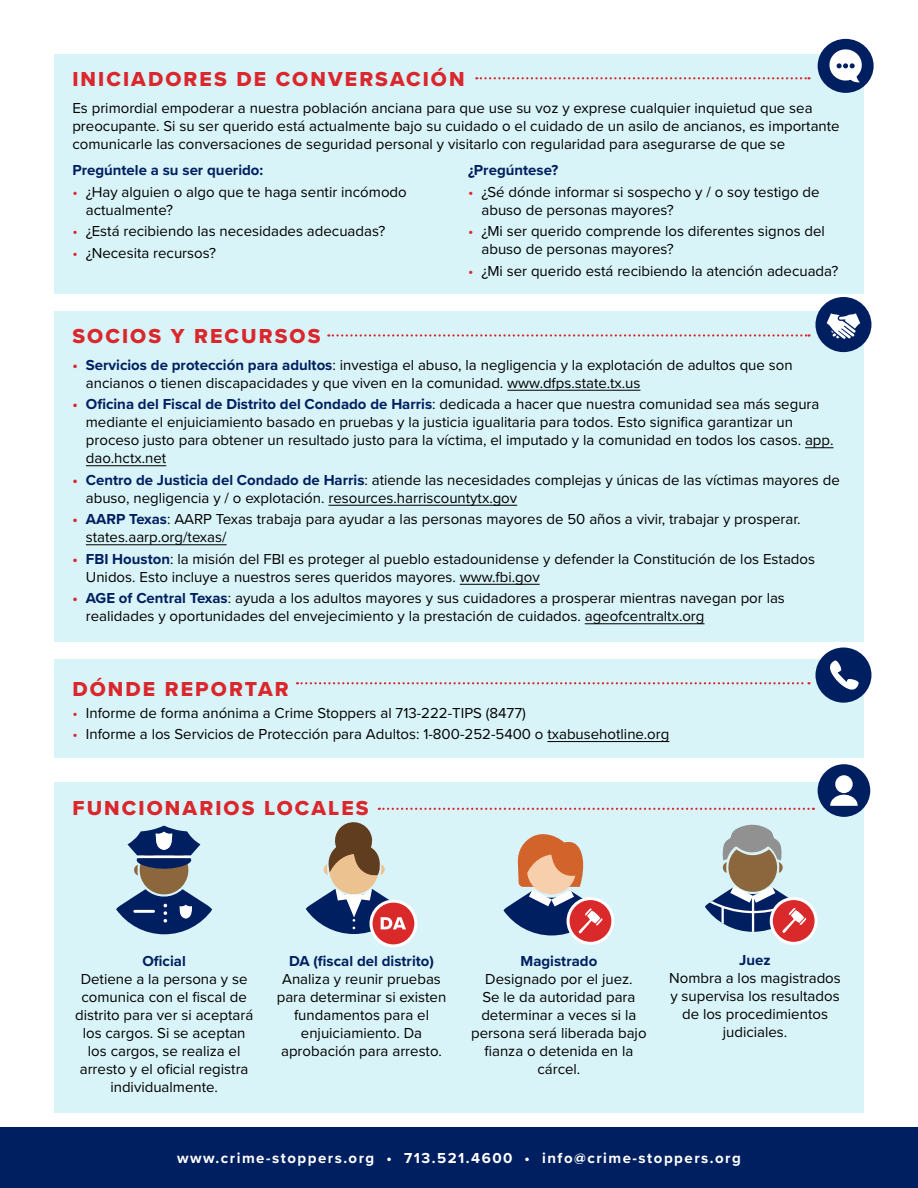
<style>
.page{position:relative;width:918px;height:1188px;background:#fff}
.page>*{position:absolute;margin:0;border:0;box-sizing:border-box;transform-origin:0 0}
.t1{font:21px "Proxima Nova Extrabld";letter-spacing:.1em;color:#d9272d}
.t2{font:15px/18px "Proxima Nova";color:#000}
.t3{font:700 15px "Proxima Nova";color:#001f60}
.t4{font:700 15px "Proxima Nova";letter-spacing:.1em;color:#fff}
.s1{color:#d9272d}
.s2{font-weight:700;color:#d9272d}
.s3{font-weight:700;color:#001f60}
</style>
<div class="page">
<div style="left:54px;top:54px;width:810px;height:240px;background:#d9f4f8"></div>
<div style="left:818px;top:39px;width:56px;height:54px;background:#001f60;border-radius:50%"></div>
<svg style="left:829px;top:49px;width:33px;height:33px"></svg>
<svg style="left:476px;top:77px;width:334px;height:2px"></svg>
<div style="left:54px;top:659px;width:810px;height:99px;background:#d9f4f8"></div>
<svg style="left:297px;top:682px;width:513px;height:2px"></svg>
<div style="left:815px;top:648px;width:56px;height:55px;background:#001f60;border-radius:50%"></div>
<hr style="left:547px;top:741px;width:122px;height:1px;background:#000">
<svg style="left:830px;top:660px;width:29px;height:30px"></svg>
<div style="left:54px;top:312px;width:810px;height:330px;background:#d9f4f8"></div>
<svg style="left:328px;top:334px;width:482px;height:3px"></svg>
<hr style="left:507px;top:390px;width:133px;height:1px;background:#000">
<svg style="left:805px;top:447px;width:28px;height:1px"></svg>
<hr style="left:86px;top:465px;width:80px;height:1px;background:#000">
<hr style="left:328px;top:505px;width:189px;height:1px;background:#000">
<hr style="left:86px;top:544px;width:141px;height:1px;background:#000">
<hr style="left:460px;top:584px;width:80px;height:1px;background:#000">
<hr style="left:585px;top:623px;width:120px;height:1px;background:#000">
<div style="left:815px;top:297px;width:56px;height:55px;background:#001f60;border-radius:50%"></div>
<svg style="left:827px;top:313px;width:33px;height:26px"></svg>
<div style="left:54px;top:782px;width:810px;height:331px;background:#d9f4f8"></div>
<svg style="left:379px;top:808px;width:435px;height:2px"></svg>
<div style="left:818px;top:764px;width:52px;height:53px;background:#001f60;border-radius:50%"></div>
<div style="left:835px;top:775px;width:18px;height:18px;background:#fff;border-radius:50%"></div>
<svg style="left:830px;top:794px;width:28px;height:12px"></svg>
<div style="left:0;top:1128px;width:918px;height:60px;background:#001f60"></div>
<svg style="left:116px;top:826px;width:96px;height:108px"></svg>
<hr style="left:133px;top:910px;width:22px;height:3px;background:#fff">
<svg style="left:705px;top:825px;width:113px;height:120px"></svg>
<div style="left:329px;top:845px;width:49px;height:49px;background:#edc291;border-radius:50%"></div>
<svg style="left:323px;top:822px;width:62px;height:53px"></svg>
<svg style="left:306px;top:889px;width:111px;height:58px"></svg>
<svg style="left:503px;top:834px;width:111px;height:111px"></svg>
<p class="t1" style="left:72px;top:63px;width:394px">INICIADORES DE CONVERSACIÓN</p>
<p class="t2" style="left:72px;top:98px;width:769px">Es primordial empoderar a nuestra población anciana para que use su voz y exprese cualquier inquietud que sea preocupante. Si su ser querido está actualmente bajo su cuidado o el cuidado de un asilo de ancianos, es importante comunicarle las conversaciones de seguridad personal y visitarlo con regularidad para asegurarse de que se</p>
<p class="t3" style="left:72px;top:159px;width:192px">Pregúntele a su ser querido:</p>
<p class="t2" style="left:86px;top:182px;width:322px;text-indent:-14px"><span class="s1">•</span> ¿Hay alguien o algo que te haga sentir incómodo actualmente?</p>
<p class="t2" style="left:72px;top:222px;width:314px"><span class="s1">•</span> ¿Está recibiendo las necesidades adecuadas?</p>
<p class="t2" style="left:72px;top:243px;width:145px"><span class="s1">•</span> ¿Necesita recursos?</p>
<p class="t3" style="left:468px;top:159px;width:92px">¿Pregúntese?</p>
<p class="t2" style="left:482px;top:182px;width:340px;text-indent:-14px"><span class="s1">•</span> ¿Sé dónde informar si sospecho y / o soy testigo de abuso de personas mayores?</p>
<p class="t2" style="left:482px;top:222px;width:345px;text-indent:-14px"><span class="s1">•</span> ¿Mi ser querido comprende los diferentes signos del abuso de personas mayores?</p>
<p class="t2" style="left:468px;top:261px;width:372px"><span class="s1">•</span> ¿Mi ser querido está recibiendo la atención adecuada?</p>
<p class="t1" style="left:72px;top:320px;width:250px">SOCIOS Y RECURSOS</p>
<p class="t2" style="left:86px;top:355px;width:708px;text-indent:-14px"><span class="s2">•</span> <span class="s3">Servicios de protección para adultos</span>: investiga el abuso, la negligencia y la explotación de adultos que son ancianos o tienen discapacidades y que viven en la comunidad. www.dfps.state.tx.us</p>
<p class="t2" style="left:86px;top:395px;width:749px;text-indent:-14px"><span class="s2">•</span> <span class="s3">Oficina del Fiscal de Distrito del Condado de Harris</span>: dedicada a hacer que nuestra comunidad sea más segura mediante el enjuiciamiento basado en pruebas y la justicia igualitaria para todos. Esto significa garantizar un proceso justo para obtener un resultado justo para la víctima, el imputado y la comunidad en todos los casos. app. dao.hctx.net</p>
<p class="t2" style="left:86px;top:470px;width:755px;text-indent:-14px"><span class="s2">•</span> <span class="s3">Centro de Justicia del Condado de Harris</span>: atiende las necesidades complejas y únicas de las víctimas mayores de abuso, negligencia y / o explotación. resources.harriscountytx.gov</p>
<p class="t2" style="left:86px;top:510px;width:716px;text-indent:-14px"><span class="s2">•</span> <span class="s3">AARP Texas</span>: AARP Texas trabaja para ayudar a las personas mayores de 50 años a vivir, trabajar y prosperar. states.aarp.org/texas/</p>
<p class="t2" style="left:86px;top:549px;width:731px;text-indent:-14px"><span class="s2">•</span> <span class="s3">FBI Houston</span>: la misión del FBI es proteger al pueblo estadounidense y defender la Constitución de los Estados<br>Unidos. Esto incluye a nuestros seres queridos mayores. www.fbi.gov</p>
<p class="t2" style="left:86px;top:589px;width:701px;text-indent:-14px"><span class="s2">•</span> <span class="s3">AGE of Central Texas</span>: ayuda a los adultos mayores y sus cuidadores a prosperar mientras navegan por las realidades y oportunidades del envejecimiento y la prestación de cuidados. ageofcentraltx.org</p>
<p class="t1" style="left:72px;top:673px;width:218px">DÓNDE REPORTAR</p>
<p class="t2" style="left:72px;top:703px;width:455px"><span class="s1">•</span> Informe de forma anónima a Crime Stoppers al 713-222-TIPS (8477)</p>
<p class="t2" style="left:72px;top:725px;width:599px"><span class="s1">•</span> Informe a los Servicios de Protección para Adultos: 1-800-252-5400 o txabusehotline.org</p>
<p class="t1" style="left:72px;top:792px;width:298px">FUNCIONARIOS LOCALES</p>
<p class="t3" style="left:142px;top:950px;width:45px">Oficial</p>
<p class="t2" style="left:75px;top:970px;width:180px;text-align:center">Detiene a la persona y se comunica con el fiscal de distrito para ver si aceptará los cargos. Si se aceptan los cargos, se realiza el arresto y el oficial registra individualmente.</p>
<p class="t3" style="left:289px;top:950px;width:146px">DA (fiscal del distrito)</p>
<p class="t2" style="left:277px;top:970px;width:171px;text-align:center">Analiza y reunir pruebas para determinar si existen fundamentos para el enjuiciamiento. Da aprobación para arresto.</p>
<p class="t3" style="left:521px;top:950px;width:78px">Magistrado</p>
<p class="t2" style="left:471px;top:970px;width:177px;text-align:center">Designado por el juez.<br>Se le da autoridad para determinar a veces si la persona será liberada bajo fianza o detenida en la cárcel.</p>
<p class="t3" style="left:739px;top:949px;width:33px">Juez</p>
<p class="t2" style="left:669px;top:969px;width:173px;text-align:center">Nombra a los magistrados y supervisa los resultados de los procedimientos judiciales.</p>
<p class="t4" style="left:177px;top:1147px;width:565px">www.crime-stoppers.org • 713.521.4600 • info@crime-stoppers.org</p>
</div>
